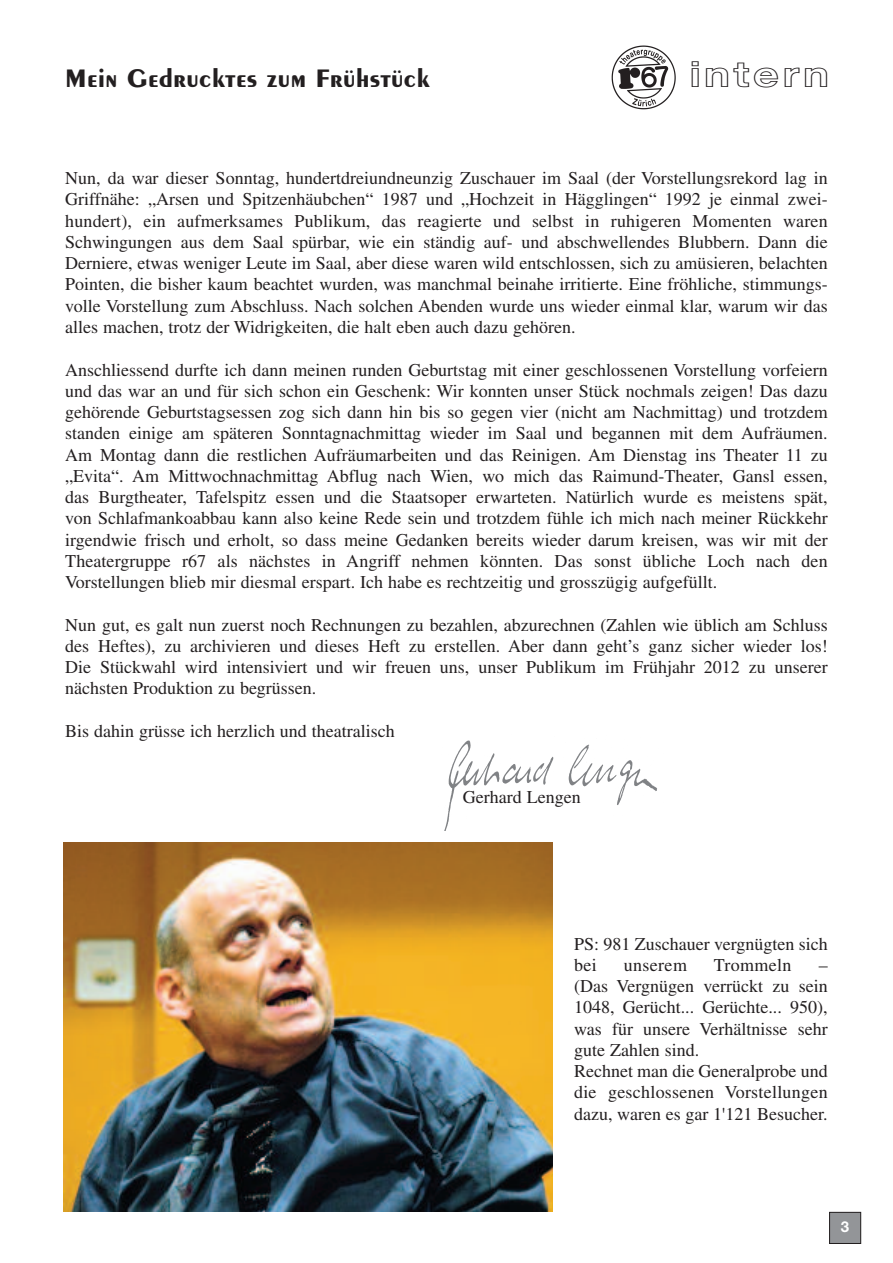
<style>
.page{position:relative;width:893px;height:1263px;background:#fff}
.page>*{position:absolute;margin:0;border:0;box-sizing:border-box;transform-origin:0 0}
.t1{font:36px "Helvetica Neue LT Bold Outline";letter-spacing:.065em;color:#231f20;scale:1.25 1}
.t2{font:700 27px "Peignot LT";color:#231f20}
.t3{font:18px/21.3px "Times LT";color:#231f20;text-align:justify}
.t4{font:18px "Times LT";letter-spacing:.02em;color:#231f20}
.t5{font:700 15px "Helvetica Neue LT";color:#fff}
</style>
<div class="page">
<div style="left:830px;top:1212px;width:31px;height:31px;background:#939598"></div>
<div style="left:829px;top:1212px;width:32px;height:32px;border:1px solid #231f20"></div>
<img style="left:611px;top:45px;width:65px;height:65px">
<img style="left:444px;top:740px;width:213px;height:90px">
<img style="left:64px;top:842px;width:489px;height:370px">
<h2 class="t2" style="left:65px;top:68px;width:366px">Mein Gedrucktes zum Frühstück</h2>
<h1 class="t1" style="left:689px;top:61px;width:114px">intern</h1>
<p class="t3" style="left:65px;top:167px;width:764px">Nun, da war dieser Sonntag, hundertdreiundneunzig Zuschauer im Saal (der Vorstellungsrekord lag in Griffnähe: „Arsen und Spitzenhäubchen“ 1987 und „Hochzeit in Hägglingen“ 1992 je einmal zwei&shy;hundert), ein aufmerksames Publikum, das reagierte und selbst in ruhigeren Momenten waren Schwingungen aus dem Saal spürbar, wie ein ständig auf- und abschwellendes Blubbern. Dann die Derniere, etwas weniger Leute im Saal, aber diese waren wild entschlossen, sich zu amüsieren, belachten Pointen, die bisher kaum beachtet wurden, was manchmal beinahe irritierte. Eine fröhliche, stimmungs&shy;volle Vorstellung zum Abschluss. Nach solchen Abenden wurde uns wieder einmal klar, warum wir das alles machen, trotz der Widrigkeiten, die halt eben auch dazu gehören.</p>
<p class="t3" style="left:65px;top:359px;width:764px">Anschliessend durfte ich dann meinen runden Geburtstag mit einer geschlossenen Vorstellung vorfeiern und das war an und für sich schon ein Geschenk: Wir konnten unser Stück nochmals zeigen! Das dazu gehörende Geburtstagsessen zog sich dann hin bis so gegen vier (nicht am Nachmittag) und trotzdem standen einige am späteren Sonntagnachmittag wieder im Saal und begannen mit dem Aufräumen.<br>Am Montag dann die restlichen Aufräumarbeiten und das Reinigen. Am Dienstag ins Theater 11 zu „Evita“. Am Mittwochnachmittag Abflug nach Wien, wo mich das Raimund-Theater, Gansl essen, das Burgtheater, Tafelspitz essen und die Staatsoper erwarteten. Natürlich wurde es meistens spät, von Schlafmankoabbau kann also keine Rede sein und trotzdem fühle ich mich nach meiner Rückkehr irgendwie frisch und erholt, so dass meine Gedanken bereits wieder darum kreisen, was wir mit der Theatergruppe r67 als nächstes in Angriff nehmen könnten. Das sonst übliche Loch nach den Vorstellungen blieb mir diesmal erspart. Ich habe es rechtzeitig und grosszügig aufgefüllt.</p>
<p class="t3" style="left:65px;top:614px;width:764px">Nun gut, es galt nun zuerst noch Rechnungen zu bezahlen, abzurechnen (Zahlen wie üblich am Schluss des Heftes), zu archivieren und dieses Heft zu erstellen. Aber dann geht’s ganz sicher wieder los!<br>Die Stückwahl wird intensiviert und wir freuen uns, unser Publikum im Frühjahr 2012 zu unserer nächsten Produktion zu begrüssen.</p>
<p class="t3" style="left:65px;top:720px;width:331px">Bis dahin grüsse ich herzlich und theatralisch</p>
<p class="t3" style="left:463px;top:786px;width:119px">Gerhard Lengen</p>
<p class="t3" style="left:574px;top:933px;width:255px">PS: 981 Zuschauer vergnügten sich bei</p>
<p class="t4" style="left:624px;top:954px;width:65px">unserem</p>
<p class="t4" style="left:714px;top:954px;width:79px">Trommeln</p>
<p class="t3" style="left:574px;top:954px;width:255px;text-align:left;text-indent:245px">– (Das Vergnügen verrückt zu sein<br>1048, Gerücht... Gerüchte... 950), was für unsere Verhältnisse sehr gute Zahlen sind.<br>Rechnet man die Generalprobe und die geschlossenen Vorstellungen dazu, waren es gar 1'121 Besucher.</p>
<p class="t5" style="left:841px;top:1221px;width:10px">3</p>
</div>
